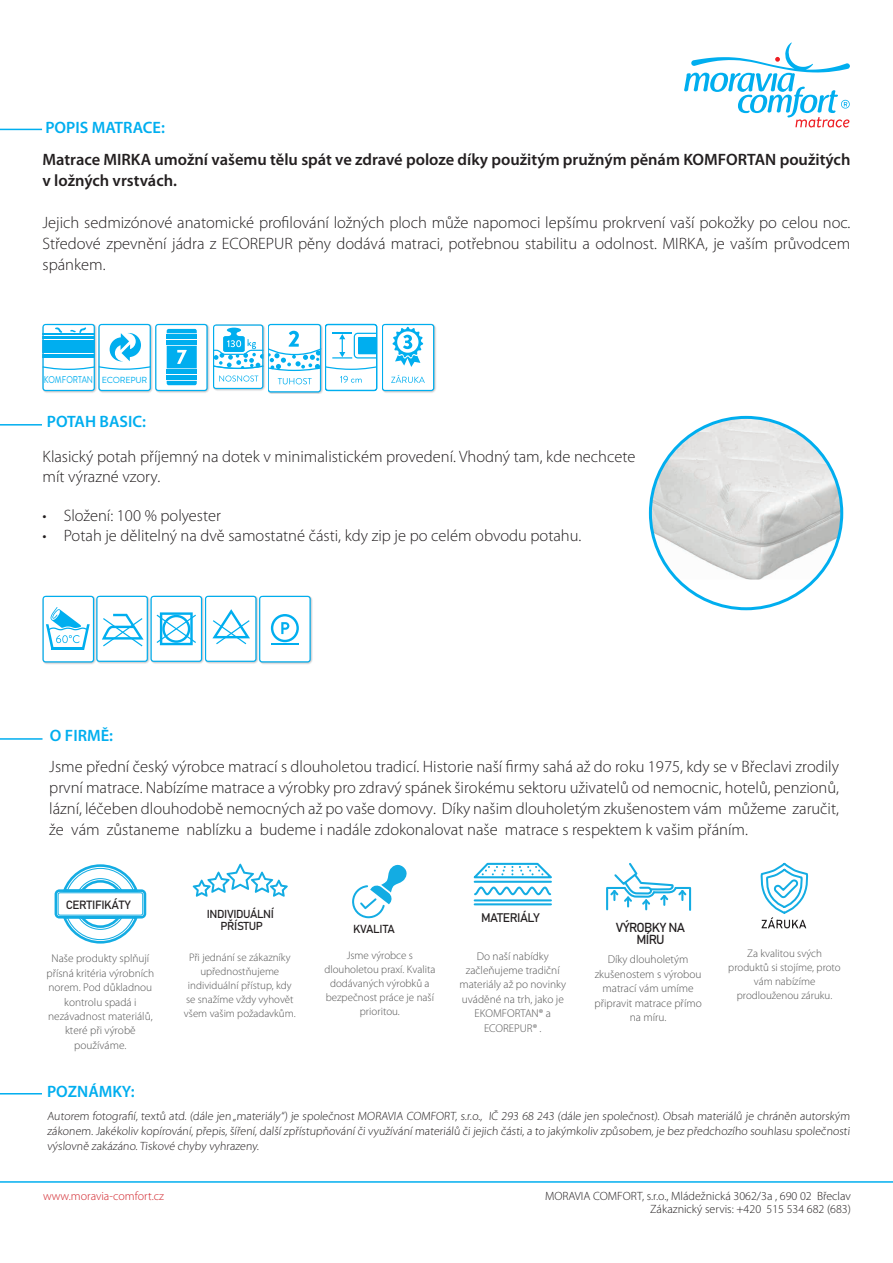
<style>
.page{position:relative;width:893px;height:1263px;background:#fff}
.page>*{position:absolute;margin:0;border:0;box-sizing:border-box;transform-origin:0 0}
.t1{font:300 16.5px/21px "Myriad Pro";color:#231f20;text-align:justify}
.t2{font:600 16.5px/21px "Myriad Pro";color:#231f20}
.t3{font:600 16.5px "Myriad Pro";color:#00aeef}
.t4{font:12.9px/12.5px "Bahnschrift";letter-spacing:-.05em;color:#231f20;text-align:center}
.t5{font:12.3px "Bahnschrift";letter-spacing:-.045em;color:#231f20}
.t6{font:300 12px/15px "Myriad Pro";color:#231f20;text-align:right}
.t7{font:300 12px "Myriad Pro";color:#d1232a}
.t8{font:11.85px "Bahnschrift";letter-spacing:-.03em;color:#231f20}
.t9{font:11.55px "Bahnschrift";letter-spacing:-.035em;color:#231f20}
.t10{font:300 11.4px/14.4px "Myriad Pro";color:#545454;text-align:center}
.t11{font:11.4px/12px "Bahnschrift";letter-spacing:-.035em;color:#231f20;text-align:center}
.t12{font:300 11.25px/14.4px "Myriad Pro";color:#545454;text-align:center}
.t13{font:300 10.95px/14px "Myriad Pro";color:#545454;text-align:center}
.t14{font:9.9px "Brandon Grotesque";color:#00aeef;scale:.8 1}
.s1{font-size:8.85px}
</style>
<div class="page">
<hr style="left:0;top:1181px;width:893px;height:2px;background:#00aeef">
<hr style="left:0;top:1093px;width:42px;height:1px;background:#00aeef">
<hr style="left:0;top:738px;width:43px;height:2px;background:#00aeef">
<svg style="left:61px;top:864px;width:79px;height:80px"></svg>
<div style="left:55px;top:889px;width:91px;height:29px;border:3px solid #13ace3;border-radius:4px"></div>
<div style="left:58px;top:892px;width:85px;height:23px;border:1px solid #13ace3;border-radius:2px"></div>
<svg style="left:192px;top:863px;width:96px;height:34px"></svg>
<svg style="left:352px;top:864px;width:55px;height:54px"></svg>
<svg style="left:760px;top:862px;width:49px;height:66px"></svg>
<svg style="left:606px;top:863px;width:86px;height:48px"></svg>
<hr style="left:475px;top:903px;width:76px;height:2px;background:#13ace3">
<hr style="left:475px;top:899px;width:76px;height:2px;background:#13ace3">
<svg style="left:473px;top:862px;width:79px;height:34px"></svg>
<hr style="left:0;top:129px;width:42px;height:1px;background:#00aeef">
<hr style="left:0;top:424px;width:42px;height:2px;background:#00aeef">
<svg style="left:684px;top:43px;width:166px;height:84px"></svg>
<svg style="left:43px;top:596px;width:270px;height:68px"></svg>
<img style="left:650px;top:417px;width:192px;height:162px">
<svg style="left:43px;top:324px;width:393px;height:69px"></svg>
<p class="t3" style="left:45px;top:117px;width:121px">POPIS MATRACE:</p>
<p class="t2" style="left:43px;top:149px;width:809px">Matrace MIRKA umožní vašemu tělu spát ve zdravé poloze díky použitým pružným pěnám KOMFORTAN použitých v ložných vrstvách.</p>
<p class="t1" style="left:43px;top:212px;width:809px">Jejich sedmizónové anatomické profilování ložných ploch může napomoci lepšímu prokrvení vaší pokožky po celou noc.<br>Středové zpevnění jádra z ECOREPUR pěny dodává matraci, potřebnou stabilitu a odolnost. MIRKA, je vaším průvodcem spánkem.</p>
<p class="t14" style="left:44px;top:373px;width:131px">KOMFORTAN <span class="s1">ECOREPUR</span></p>
<p class="t3" style="left:47px;top:410px;width:101px">POTAH BASIC:</p>
<p class="t1" style="left:43px;top:446px;width:594px;line-height:19.8px">Klasický potah příjemný na dotek v minimalistickém provedení. Vhodný tam, kde nechcete mít výrazné vzory.</p>
<p class="t1" style="left:43px;top:505px;width:180px">• Složení: 100 % polyester</p>
<p class="t1" style="left:43px;top:525px;width:540px">• Potah je dělitelný na dvě samostatné části, kdy zip je po celém obvodu potahu.</p>
<p class="t3" style="left:50px;top:725px;width:65px">O FIRMĚ:</p>
<p class="t1" style="left:49px;top:755px;width:791px">Jsme přední český výrobce matrací s dlouholetou tradicí. Historie naší firmy sahá až do roku 1975, kdy se v Břeclavi zrodily první matrace. Nabízíme matrace a výrobky pro zdravý spánek širokému sektoru uživatelů od nemocnic, hotelů, penzionů, lázní, léčeben dlouhodobě nemocných až po vaše domovy. Díky našim dlouholetým zkušenostem vám můžeme zaručit, že vám zůstaneme nablízku a budeme i nadále zdokonalovat naše matrace s respektem k vašim přáním.</p>
<p class="t8" style="left:66px;top:895px;width:66px">CERTIFIKÁTY</p>
<p class="t12" style="left:46px;top:951px;width:109px">Naše produkty splňují přísná kritéria výrobních norem. Pod důkladnou kontrolu spadá i nezávadnost materiálů, které při výrobě používáme.</p>
<p class="t3" style="left:47px;top:1081px;width:89px">POZNÁMKY:</p>
<p class="t11" style="left:207px;top:907px;width:69px">INDIVIDUÁLNÍ<br>PŘÍSTUP</p>
<p class="t13" style="left:184px;top:950px;width:113px">Při jednání se zákazníky upřednostňujeme individuální přístup, kdy se snažíme vždy vyhovět všem vašim požadavkům.</p>
<p class="t9" style="left:353px;top:920px;width:43px">KVALITA</p>
<p class="t13" style="left:324px;top:948px;width:113px">Jsme výrobce s dlouholetou praxí. Kvalita dodávaných výrobků a bezpečnost práce je naší prioritou.</p>
<p class="t5" style="left:481px;top:908px;width:60px">MATERIÁLY</p>
<p class="t10" style="left:459px;top:948px;width:108px">Do naší nabídky začleňujeme tradiční materiály až po novinky uváděné na trh, jako je<br>EKOMFORTAN® a<br>ECOREPUR® .</p>
<p class="t4" style="left:616px;top:920px;width:71px">VÝROBKY NA<br>MÍRU</p>
<p class="t10" style="left:594px;top:952px;width:109px">Díky dlouholetým zkušenostem s výrobou matrací vám umíme připravit matrace přímo na míru.</p>
<p class="t13" style="left:728px;top:946px;width:114px">Za kvalitou svých produktů si stojíme, proto vám nabízíme prodlouženou záruku.</p>
<p class="t6" style="left:47px;top:1108px;width:806px;text-align:justify">Autorem fotografií, textů atd. (dále jen „materiály“) je společnost MORAVIA COMFORT, s.r.o., IČ 293 68 243 (dále jen společnost). Obsah materiálů je chráněn autorským zákonem. Jakékoliv kopírování, přepis, šíření, další zpřístupňování či využívání materiálů či jejich části, a to jakýmkoliv způsobem, je bez předchozího souhlasu společnosti výslovně zakázáno. Tiskové chyby vyhrazeny.</p>
<p class="t7" style="left:43px;top:1189px;width:122px">www.moravia-comfort.cz</p>
<p class="t6" style="left:545px;top:1189px;width:307px;line-height:13.5px">MORAVIA COMFORT, s.r.o., Mládežnická 3062/3a , 690 02 Břeclav<br>Zákaznický servis: +420 515 534 682 (683)</p>
</div>
